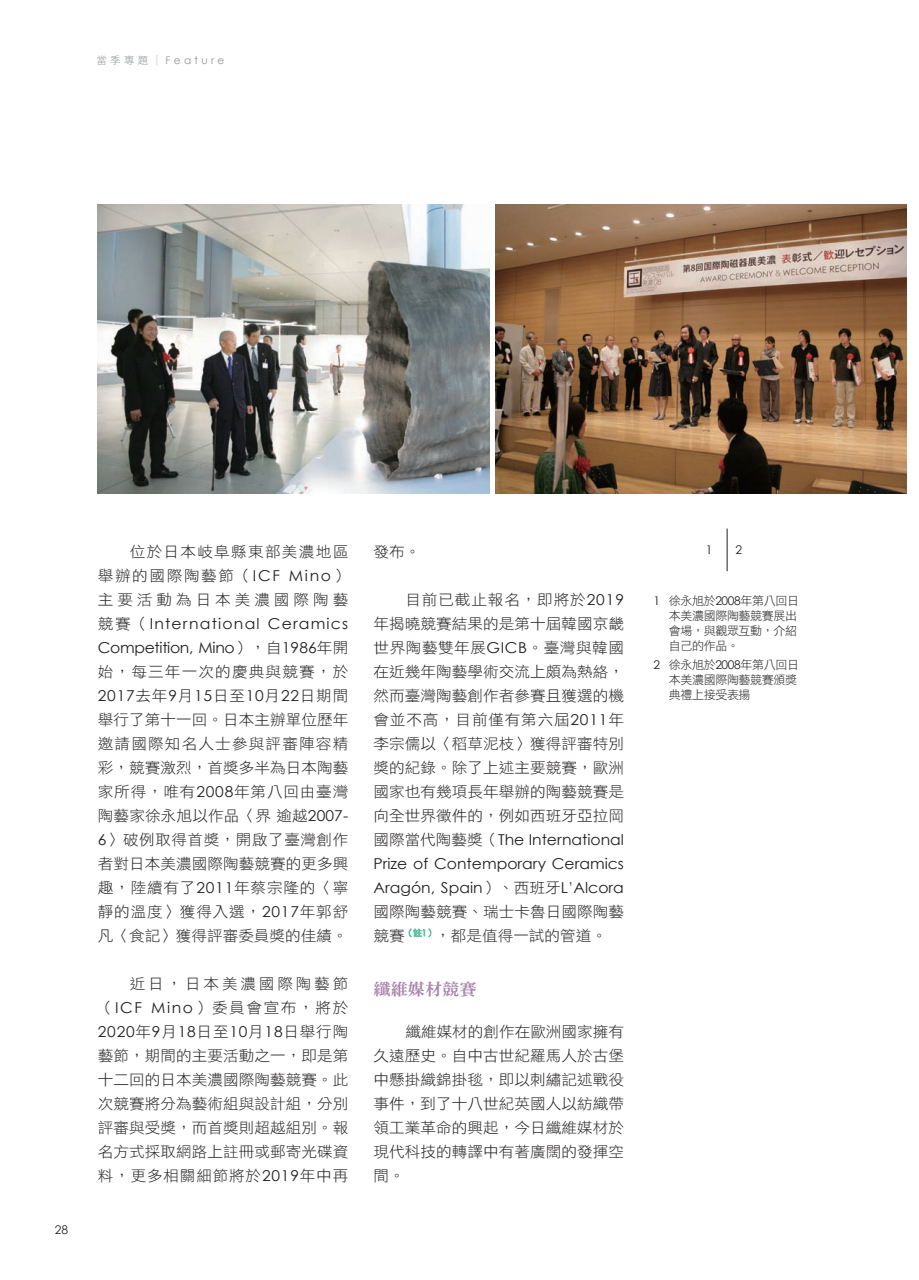
<style>
.page{position:relative;width:919px;height:1280px;background:#fff}
.page>*{position:absolute;margin:0;border:0;box-sizing:border-box;transform-origin:0 0}
.t1{font:16.5px "DF Ming Std W9 B5 pc H";color:#aa87aa;scale:1.04 1}
.t2{font:15px/24px "DF Hei Std W3 B5 pc H";letter-spacing:.005em;color:#231f20;text-align:justify;scale:1.04 1}
.t3{font:12px/15px "DF Hei Std W3 B5 pc H";letter-spacing:-.03em;color:#231f20}
.t4{font:12px "Century Gothic";color:#231f20}
.t5{font:10.5px "Century Gothic";letter-spacing:.315em;color:#939598}
.s1{font-family:"DF Hei Std W3 B5 pc H"}
.s2{font-family:"Century Gothic"}
.s3{font-family:"Century Gothic";color:#57585a}
</style>
<div class="page">
<img style="left:98px;top:204px;width:391px;height:289px">
<img style="left:495px;top:204px;width:411px;height:289px">
<hr style="left:726px;top:529px;width:1px;height:42px;background:#231f20">
<p class="t5" style="left:96px;top:54px;width:129px"><span class="s1">當季專題│</span>Feature</p>
<p class="t4" style="left:55px;top:1222px;width:15px">28</p>
<p class="t2" style="left:98px;top:542px;width:242px;text-indent:32px">位於日本岐阜縣東部美濃地區舉辦的國際陶藝節（<span class="s2">ICF Mino</span>）主要活動為日本美濃國際陶藝競賽（<span class="s2">International Ceramics Competition, Mino</span>），自<span class="s2">1986</span>年開始，每三年一次的慶典與競賽，於<span class="s2">2017</span>去年<span class="s2">9</span>月<span class="s2">15</span>日至<span class="s2">10</span>月<span class="s2">22</span>日期間舉行了第十一回。日本主辦單位歷年邀請國際知名人士參與評審陣容精彩，競賽激烈，首獎多半為日本陶藝家所得，唯有<span class="s2">2008</span>年第八回由臺灣陶藝家徐永旭以作品〈界 逾越<span class="s2">2007- 6</span>〉破例取得首獎，開啟了臺灣創作者對日本美濃國際陶藝競賽的更多興趣，陸續有了<span class="s2">2011</span>年蔡宗隆的〈寧靜的溫度〉獲得入選，<span class="s2">2017</span>年郭舒凡〈食記〉獲得評審委員獎的佳績。</p>
<p class="t2" style="left:98px;top:974px;width:242px;text-indent:32px">近日，日本美濃國際陶藝節（<span class="s2">ICF Mino</span>）委員會宣布，將於<span class="s2">2020</span>年<span class="s2">9</span>月<span class="s2">18</span>日至<span class="s2">10</span>月<span class="s2">18</span>日舉行陶藝節，期間的主要活動之一，即是第十二回的日本美濃國際陶藝競賽。此次競賽將分為藝術組與設計組，分別評審與受獎，而首獎則超越組別。報名方式採取網路上註冊或郵寄光碟資料，更多相關細節將於<span class="s2">2019</span>年中再</p>
<p class="t2" style="left:373px;top:542px;width:46px">發布。</p>
<p class="t2" style="left:373px;top:590px;width:242px;text-indent:32px">目前已截止報名，即將於<span class="s2">2019</span>年揭曉競賽結果的是第十屆韓國京畿世界陶藝雙年展<span class="s2">GICB</span>。臺灣與韓國在近幾年陶藝學術交流上頗為熱絡，然而臺灣陶藝創作者參賽且獲選的機會並不高，目前僅有第六屆<span class="s2">2011</span>年李宗儒以〈稻草泥枝〉獲得評審特別獎的紀錄。除了上述主要競賽，歐洲國家也有幾項長年舉辦的陶藝競賽是向全世界徵件的，例如西班牙亞拉岡國際當代陶藝獎（<span class="s2">The International Prize of Contemporary Ceramics Aragón, Spain</span>）、西班牙<span class="s2">L</span><span class="s3">’</span><span class="s2">Alcora</span>國際陶藝競賽、瑞士卡魯日國際陶藝競賽<sup>（註</sup><sup>1</sup><sup>）</sup>，都是值得一試的管道。</p>
<p class="t1" style="left:373px;top:983px;width:100px">纖維媒材競賽</p>
<p class="t2" style="left:373px;top:1022px;width:242px;text-indent:32px">纖維媒材的創作在歐洲國家擁有久遠歷史。自中古世紀羅馬人於古堡中懸掛織錦掛毯，即以刺繡記述戰役事件，到了十八世紀英國人以紡織帶領工業革命的興起，今日纖維媒材於現代科技的轉譯中有著廣闊的發揮空間。</p>
<p class="t4" style="left:705px;top:542px;width:8px">1</p>
<p class="t4" style="left:735px;top:542px;width:8px">2</p>
<p class="t3" style="left:668px;top:595px;width:132px;text-indent:-15px"><span class="s2">1</span> 徐永旭於<span class="s2">2008</span>年第八回日本美濃國際陶藝競賽展出會場，與觀眾互動，介紹自己的作品。</p>
<p class="t3" style="left:668px;top:659px;width:132px;text-indent:-15px"><span class="s2">2</span> 徐永旭於<span class="s2">2008</span>年第八回日本美濃國際陶藝競賽頒獎典禮上接受表揚</p>
</div>
